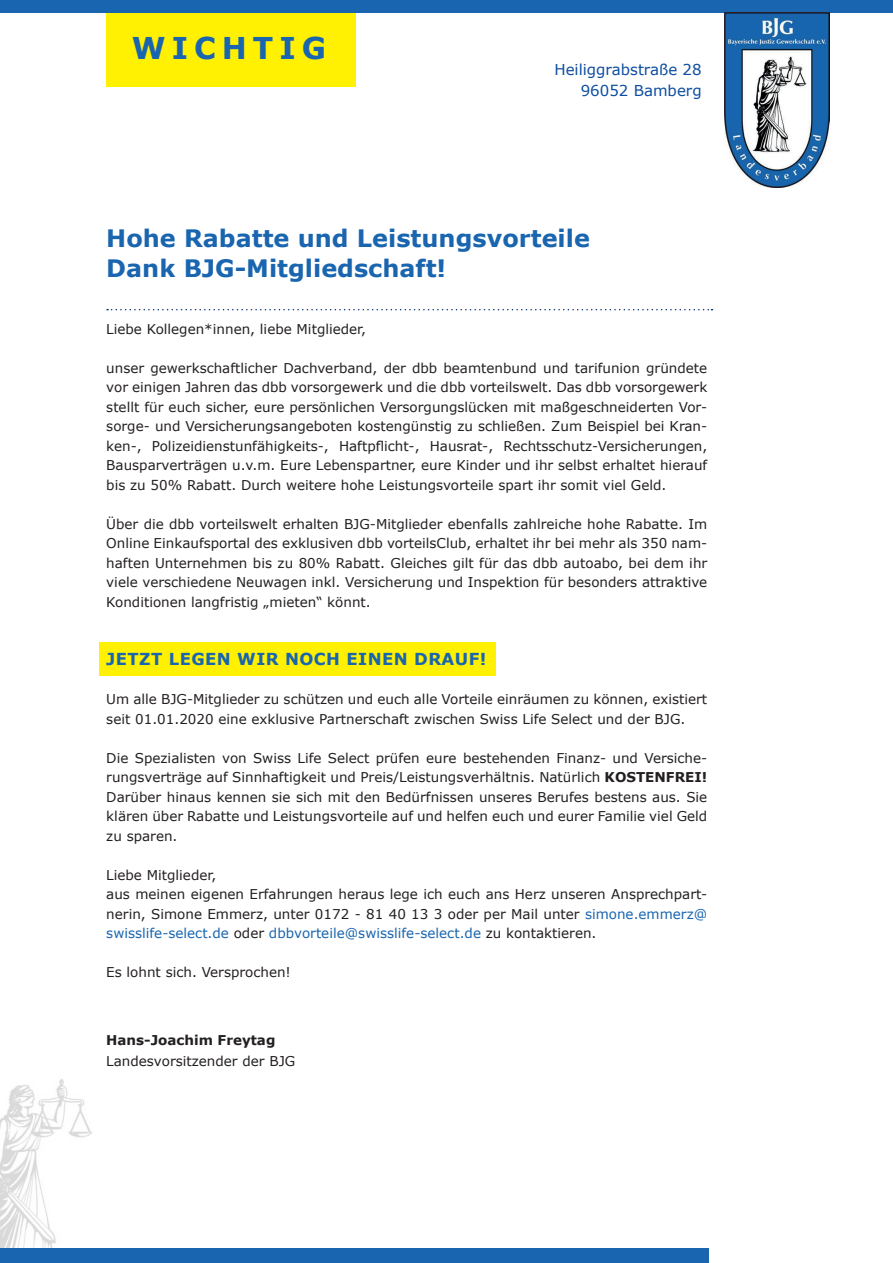
<style>
.page{position:relative;width:893px;height:1263px;background:#fff}
.page>*{position:absolute;margin:0;border:0;box-sizing:border-box;transform-origin:0 0}
.t1{font:700 30px "Verdana";letter-spacing:.2em;color:#1965af}
.t2{font:700 24px/30px "Verdana";color:#1965af}
.t3{font:700 16.5px "Verdana";letter-spacing:.025em;color:#1965af}
.t4{font:15px "Verdana";color:#0d4da1}
.t5{font:13.5px/19.5px "Verdana";color:#231f20;text-align:justify}
.t6{font:700 13.5px "Verdana";color:#231f20}
.s1{font-weight:700}
.s2{color:#1965af}
</style>
<div class="page">
<div style="left:99px;top:642px;width:396px;height:34px;background:#fff101"></div>
<img style="left:0;top:1079px;width:93px;height:169px">
<div style="left:106px;top:0;width:250px;height:86px;background:#fff101"></div>
<svg style="left:107px;top:309px;width:605px;height:1px"></svg>
<div style="left:0;top:0;width:893px;height:13px;background:#1965af"></div>
<img style="left:725px;top:13px;width:104px;height:174px">
<div style="left:0;top:1248px;width:709px;height:15px;background:#1965af"></div>
<p class="t1" style="left:132px;top:29px;width:196px">WICHTIG</p>
<p class="t4" style="left:554px;top:60px;width:149px">Heiliggrabstraße 28</p>
<p class="t4" style="left:581px;top:81px;width:122px">96052 Bamberg</p>
<p class="t2" style="left:106px;top:223px;width:485px">Hohe Rabatte und Leistungsvorteile<br>Dank BJG-Mitgliedschaft!</p>
<p class="t5" style="left:106px;top:319px;width:261px">Liebe Kollegen*innen, liebe Mitglieder,</p>
<p class="t5" style="left:106px;top:358px;width:602px">unser gewerkschaftlicher Dachverband, der dbb beamtenbund und tarifunion gründete vor einigen Jahren das dbb vorsorgewerk und die dbb vorteilswelt. Das dbb vorsorgewerk</p>
<p class="t5" style="left:106px;top:397px;width:602px">stellt für euch sicher, eure persönlichen Versorgungslücken mit maßgeschneiderten Vor&shy;sorge- und Versicherungsangeboten kostengünstig zu schließen. Zum Beispiel bei Kran&shy;ken-, Polizeidienstunfähigkeits-, Haftpflicht-, Hausrat-, Rechtsschutz-Versicherungen, Bausparverträgen u.v.m. Eure Lebenspartner, eure Kinder und ihr selbst erhaltet hierauf bis zu 50% Rabatt. Durch weitere hohe Leistungsvorteile spart ihr somit viel Geld.</p>
<p class="t5" style="left:106px;top:514px;width:602px">Über die dbb vorteilswelt erhalten BJG-Mitglieder ebenfalls zahlreiche hohe Rabatte. Im Online Einkaufsportal des exklusiven dbb vorteilsClub, erhaltet ihr bei mehr als 350 nam&shy;haften Unternehmen bis zu 80% Rabatt. Gleiches gilt für das dbb autoabo, bei dem ihr viele verschiedene Neuwagen inkl. Versicherung und Inspektion für besonders attraktive Konditionen langfristig „mieten“ könnt.</p>
<p class="t3" style="left:106px;top:649px;width:382px">JETZT LEGEN WIR NOCH EINEN DRAUF!</p>
<p class="t5" style="left:106px;top:690px;width:602px">Um alle BJG-Mitglieder zu schützen und euch alle Vorteile einräumen zu können, existiert seit 01.01.2020 eine exklusive Partnerschaft zwischen Swiss Life Select und der BJG.</p>
<p class="t5" style="left:106px;top:748px;width:602px">Die Spezialisten von Swiss Life Select prüfen eure bestehenden Finanz- und Versiche&shy;rungsverträge auf Sinnhaftigkeit und Preis/Leistungsverhältnis. Natürlich <span class="s1">KOSTENFREI!<br></span>Darüber hinaus kennen sie sich mit den Bedürfnissen unseres Berufes bestens aus. Sie klären über Rabatte und Leistungsvorteile auf und helfen euch und eurer Familie viel Geld zu sparen.</p>
<p class="t5" style="left:106px;top:865px;width:111px">Liebe Mitglieder,</p>
<p class="t5" style="left:106px;top:885px;width:602px">aus meinen eigenen Erfahrungen heraus lege ich euch ans Herz unseren Ansprechpart&shy;nerin, Simone Emmerz, unter 0172 - 81 40 13 3 oder per Mail unter <span class="s2">simone.emmerz@ swisslife-select.de</span> oder <span class="s2">dbbvorteile@swisslife-select.de</span> zu kontaktieren.</p>
<p class="t5" style="left:106px;top:963px;width:186px">Es lohnt sich. Versprochen!</p>
<p class="t6" style="left:106px;top:1031px;width:171px">Hans-Joachim Freytag</p>
<p class="t5" style="left:106px;top:1051px;width:190px">Landesvorsitzender der BJG</p>
</div>
